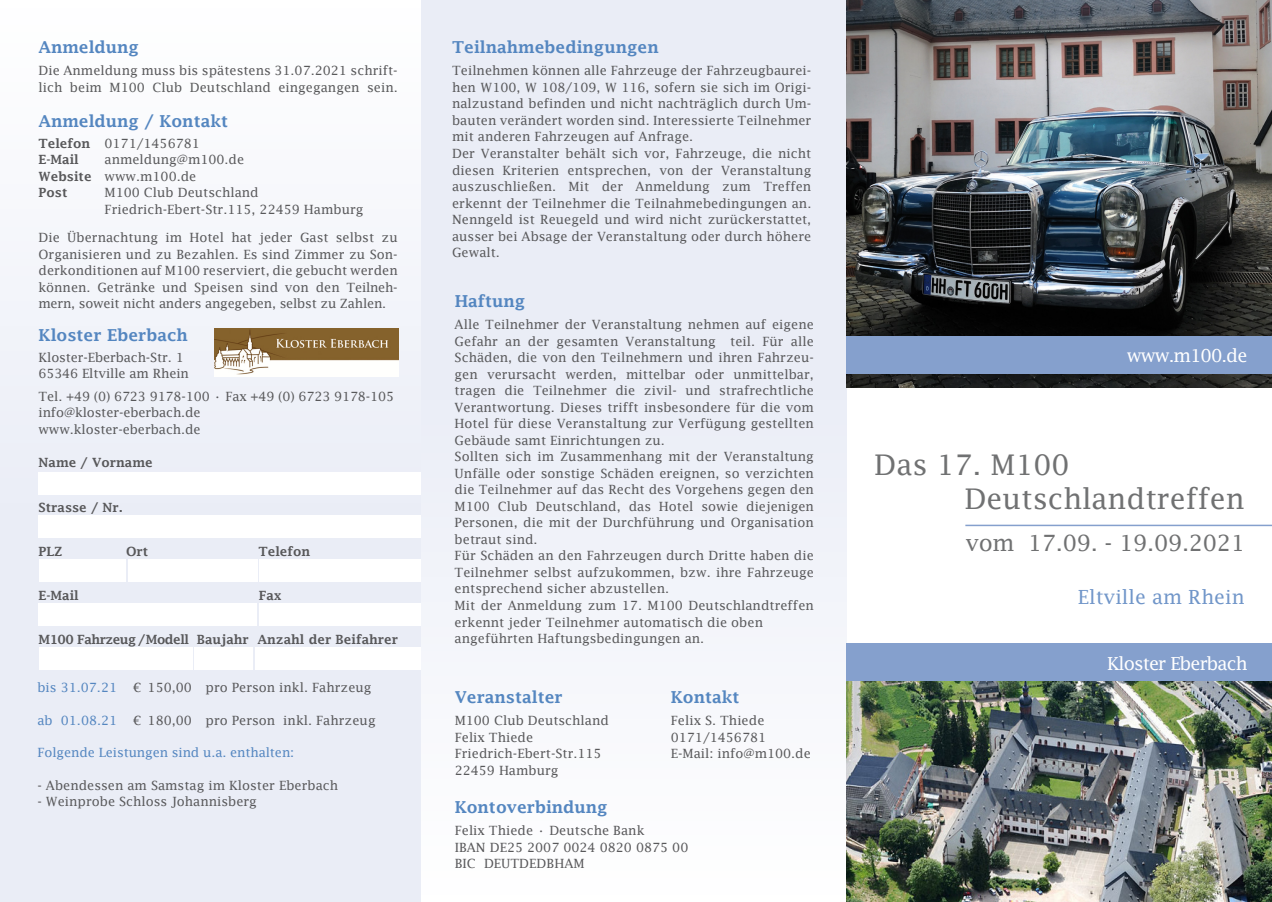
<style>
.page{position:relative;width:1272px;height:902px;background:#fff}
.page>*{position:absolute;margin:0;border:0;box-sizing:border-box;transform-origin:0 0}
.t1{font:28.5px/34.2px "Lucida Fax";color:#707172}
.t2{font:22.5px "Lucida Fax";letter-spacing:-.01em;color:#707172}
.t3{font:19.5px "Lucida Fax";color:#7196c9}
.t4{font:18px "Lucida Fax";letter-spacing:-.05em;color:#fff}
.t5{font:600 16.5px "Lucida Fax";color:#5486c0}
.t6{font:12.75px/16.5px "Lucida Fax";color:#58585a}
.t7{font:600 12.75px/16.5px "Lucida Fax";color:#58585a}
.t8{font:12.75px "Lucida Fax";letter-spacing:-.01em;color:#5486c0}
.s1{font-weight:400}
.s2{font-weight:600}
</style>
<div class="page">
<div style="left:0;top:0;width:421px;height:901px;background:linear-gradient(to right,#f0f3f9,#f1f3f9)"></div>
<div style="left:421px;top:0;width:425px;height:901px;background:linear-gradient(to bottom,#e5e9f4,#fbfbfd)"></div>
<img style="left:846px;top:0;width:425px;height:387px">
<img style="left:846px;top:680px;width:425px;height:221px">
<div style="left:846px;top:336px;width:425px;height:37px;background:#85a0cd"></div>
<div style="left:846px;top:643px;width:425px;height:37px;background:#85a0cd"></div>
<hr style="left:965px;top:524px;width:306px;height:2px;background:#85a0cd">
<div style="left:38px;top:472px;width:382px;height:22px;background:#fff"></div>
<div style="left:38px;top:515px;width:383px;height:23px;background:#fff"></div>
<div style="left:38px;top:559px;width:87px;height:23px;background:#fff"></div>
<div style="left:128px;top:559px;width:129px;height:23px;background:#fff"></div>
<div style="left:259px;top:559px;width:161px;height:23px;background:#fff"></div>
<div style="left:38px;top:603px;width:219px;height:22px;background:#fff"></div>
<div style="left:259px;top:603px;width:161px;height:22px;background:#fff"></div>
<div style="left:38px;top:647px;width:154px;height:22px;background:#fff"></div>
<div style="left:195px;top:647px;width:58px;height:22px;background:#fff"></div>
<div style="left:255px;top:647px;width:165px;height:22px;background:#fff"></div>
<img style="left:215px;top:328px;width:183px;height:49px">
<p class="t5" style="left:38px;top:38px;width:102px">Anmeldung</p>
<p class="t6" style="left:38px;top:62px;width:361px">Die Anmeldung muss bis spätestens 31.07.2021 schrift&shy;lich beim M100 Club Deutschland eingegangen sein.</p>
<p class="t5" style="left:38px;top:111px;width:191px">Anmeldung / Kontakt</p>
<p class="t7" style="left:38px;top:135px;width:163px">Telefon <span class="s1">0171/1456781<br></span>E-Mail</p>
<p class="t6" style="left:38px;top:151px;width:207px;text-indent:66px">anmeldung@m100.de<br><span class="s2">Website</span> www.m100.de<br><span class="s2">Post</span></p>
<p class="t6" style="left:104px;top:184px;width:260px">M100 Club Deutschland<br>Friedrich-Ebert-Str.115, 22459 Hamburg</p>
<p class="t6" style="left:38px;top:229px;width:361px;text-align:justify">Die Übernachtung im Hotel hat jeder Gast selbst zu Organisieren und zu Bezahlen. Es sind Zimmer zu Son&shy;derkonditionen auf M100 reserviert, die gebucht werden können. Getränke und Speisen sind von den Teilneh&shy;mern, soweit nicht anders angegeben, selbst zu Zahlen.</p>
<p class="t5" style="left:38px;top:325px;width:151px">Kloster Eberbach</p>
<p class="t6" style="left:38px;top:348px;width:152px">Kloster-Eberbach-Str. 1<br>65346 Eltville am Rhein</p>
<p class="t6" style="left:38px;top:387px;width:357px">Tel. +49 (0) 6723 9178-100 • Fax +49 (0) 6723 9178-105 info@kloster-eberbach.de<br>www.kloster-eberbach.de</p>
<p class="t7" style="left:38px;top:454px;width:116px">Name / Vorname</p>
<p class="t7" style="left:38px;top:498px;width:86px">Strasse / Nr.</p>
<p class="t7" style="left:38px;top:543px;width:26px">PLZ</p>
<p class="t7" style="left:126px;top:543px;width:24px">Ort</p>
<p class="t7" style="left:258px;top:543px;width:53px">Telefon</p>
<p class="t7" style="left:38px;top:587px;width:42px">E-Mail</p>
<p class="t7" style="left:259px;top:587px;width:24px">Fax</p>
<p class="t7" style="left:38px;top:631px;width:361px">M100 Fahrzeug / Modell Baujahr Anzahl der Beifahrer</p>
<p class="t8" style="left:37px;top:680px;width:81px">bis 31.07.21</p>
<p class="t6" style="left:133px;top:679px;width:240px">€ 150,00 pro Person inkl. Fahrzeug</p>
<p class="t8" style="left:37px;top:713px;width:81px">ab 01.08.21</p>
<p class="t6" style="left:133px;top:712px;width:244px">€ 180,00 pro Person inkl. Fahrzeug</p>
<p class="t8" style="left:37px;top:744px;width:258px">Folgende Leistungen sind u.a. enthalten:</p>
<p class="t6" style="left:37px;top:776px;width:302px">- Abendessen am Samstag im Kloster Eberbach</p>
<p class="t6" style="left:37px;top:793px;width:221px">- Weinprobe Schloss Johannisberg</p>
<p class="t5" style="left:452px;top:38px;width:208px">Teilnahmebedingungen</p>
<p class="t6" style="left:452px;top:62px;width:361px">Teilnehmen können alle Fahrzeuge der Fahrzeugbaurei&shy;hen W100, W 108/109, W 116, sofern sie sich im Origi&shy;nalzustand befinden und nicht nachträglich durch Um&shy;bauten verändert worden sind. Interessierte Teilnehmer mit anderen Fahrzeugen auf Anfrage.<br>Der Veranstalter behält sich vor, Fahrzeuge, die nicht diesen Kriterien entsprechen, von der Veranstaltung auszuschließen. Mit der Anmeldung zum Treffen erkennt der Teilnehmer die Teilnahmebedingungen an.<br>Nenngeld ist Reuegeld und wird nicht zurückerstattet, ausser bei Absage der Veranstaltung oder durch höhere Gewalt.</p>
<p class="t5" style="left:454px;top:291px;width:72px">Haftung</p>
<p class="t6" style="left:454px;top:316px;width:361px">Alle Teilnehmer der Veranstaltung nehmen auf eigene Gefahr an der gesamten Veranstaltung teil. Für alle Schäden, die von den Teilnehmern und ihren Fahrzeu&shy;gen verursacht werden, mittelbar oder unmittelbar, tragen die Teilnehmer die zivil- und strafrechtliche Verantwortung. Dieses trifft insbesondere für die vom Hotel für diese Veranstaltung zur Verfügung gestellten Gebäude samt Einrichtungen zu.<br>Sollten sich im Zusammenhang mit der Veranstaltung Unfälle oder sonstige Schäden ereignen, so verzichten die Teilnehmer auf das Recht des Vorgehens gegen den M100 Club Deutschland, das Hotel sowie diejenigen Personen, die mit der Durchführung und Organisation betraut sind.<br>Für Schäden an den Fahrzeugen durch Dritte haben die Teilnehmer selbst aufzukommen, bzw. ihre Fahrzeuge entsprechend sicher abzustellen.<br>Mit der Anmeldung zum 17. M100 Deutschlandtreffen erkennt jeder Teilnehmer automatisch die oben angeführten Haftungsbedingungen an.</p>
<p class="t5" style="left:454px;top:687px;width:110px">Veranstalter</p>
<p class="t5" style="left:670px;top:687px;width:70px">Kontakt</p>
<p class="t6" style="left:454px;top:712px;width:156px">M100 Club Deutschland</p>
<p class="t6" style="left:670px;top:712px;width:95px">Felix S. Thiede</p>
<p class="t6" style="left:454px;top:728px;width:80px">Felix Thiede</p>
<p class="t6" style="left:670px;top:728px;width:97px">0171/1456781</p>
<p class="t6" style="left:454px;top:745px;width:148px">Friedrich-Ebert-Str.115</p>
<p class="t6" style="left:670px;top:745px;width:142px">E-Mail: info@m100.de</p>
<p class="t6" style="left:454px;top:761px;width:105px">22459 Hamburg</p>
<p class="t5" style="left:454px;top:797px;width:154px">Kontoverbindung</p>
<p class="t6" style="left:454px;top:822px;width:235px">Felix Thiede • Deutsche Bank<br>IBAN DE25 2007 0024 0820 0875 00<br>BIC DEUTDEDBHAM</p>
<h3 class="t4" style="left:1126px;top:345px;width:122px">www.m100.de</h3>
<h1 class="t1" style="left:964px;top:447px;width:282px;text-indent:-90px">Das 17. M100<br>Deutschlandtreffen</h1>
<h2 class="t2" style="left:965px;top:530px;width:281px">vom 17.09. - 19.09.2021</h2>
<h3 class="t3" style="left:1077px;top:585px;width:168px">Eltville am Rhein</h3>
<h3 class="t4" style="left:1106px;top:653px;width:142px">Kloster Eberbach</h3>
</div>
